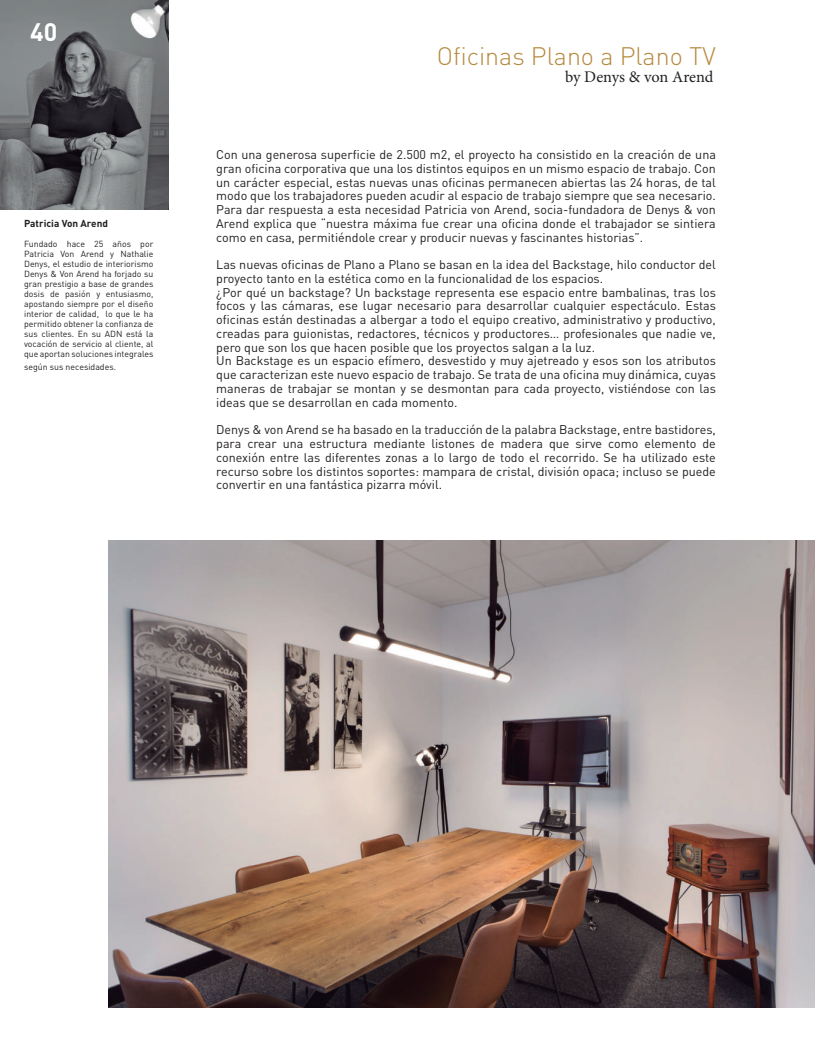
<style>
.page{position:relative;width:815px;height:1053px;background:#fff}
.page>*{position:absolute;margin:0;border:0;box-sizing:border-box;transform-origin:0 0}
.t1{font:300 25px "DIN";color:#b58a3e}
.t2{font:700 25px "DIN";color:#fff}
.t3{font:16.25px "Minion Pro";letter-spacing:-.005em;color:#231f20}
.t4{font:12.5px/13.8px "DIN";color:#231f20;text-align:justify}
.t5{font:700 10px "DIN";color:#231f20}
.t6{font:8.75px/10px "DIN";color:#231f20;text-align:justify}
</style>
<div class="page">
<img style="left:0;top:0;width:168px;height:209px">
<img style="left:108px;top:540px;width:707px;height:467px">
<h1 class="t2" style="left:30px;top:16px;width:29px">40</h1>
<p class="t5" style="left:24px;top:217px;width:85px">Patricia Von Arend</p>
<p class="t6" style="left:24px;top:239px;width:131px">Fundado hace 25 años por Patricia Von Arend y Nathalie Denys, el estudio de interiorismo Denys &amp; Von Arend ha forjado su gran prestigio a base de grandes dosis de pasión y entusiasmo, apostando siempre por el diseño interior de calidad, lo que le ha permitido obtener la confianza de sus clientes. En su ADN está la vocación de servicio al cliente, al que aportan soluciones integrales</p>
<p class="t6" style="left:24px;top:361px;width:93px">según sus necesidades.</p>
<h1 class="t1" style="left:437px;top:41px;width:281px">Oficinas Plano a Plano TV</h1>
<h2 class="t3" style="left:565px;top:66px;width:150px">by Denys &amp; von Arend</h2>
<p class="t4" style="left:216px;top:147px;width:501px">Con una generosa superficie de 2.500 m2, el proyecto ha consistido en la creación de una gran oficina corporativa que una los distintos equipos en un mismo espacio de trabajo. Con un carácter especial, estas nuevas unas oficinas permanecen abiertas las 24 horas, de tal modo que los trabajadores pueden acudir al espacio de trabajo siempre que sea necesario.<br>Para dar respuesta a esta necesidad Patricia von Arend, socia-fundadora de Denys &amp; von Arend explica que “nuestra máxima fue crear una oficina donde el trabajador se sintiera como en casa, permitiéndole crear y producir nuevas y fascinantes historias”.</p>
<p class="t4" style="left:216px;top:257px;width:501px;text-align:left">Las nuevas oficinas de Plano a Plano se basan en la idea del Backstage, hilo conductor del proyecto tanto en la estética como en la funcionalidad de los espacios.<br>¿Por qué un backstage? Un backstage representa ese espacio entre bambalinas, tras los focos y las cámaras, ese lugar necesario para desarrollar cualquier espectáculo. Estas oficinas están destinadas a albergar a todo el equipo creativo, administrativo y productivo, creadas para guionistas, redactores, técnicos y productores… profesionales que nadie ve, pero que son los que hacen posible que los proyectos salgan a la luz.<br>Un Backstage es un espacio efímero, desvestido y muy ajetreado y esos son los atributos que caracterizan este nuevo espacio de trabajo. Se trata de una oficina muy dinámica, cuyas maneras de trabajar se montan y se desmontan para cada proyecto, vistiéndose con las ideas que se desarrollan en cada momento.</p>
<p class="t4" style="left:216px;top:422px;width:501px">Denys &amp; von Arend se ha basado en la traducción de la palabra Backstage, entre bastidores, para crear una estructura mediante listones de madera que sirve como elemento de conexión entre las diferentes zonas a lo largo de todo el recorrido. Se ha utilizado este recurso sobre los distintos soportes: mampara de cristal, división opaca; incluso se puede convertir en una fantástica pizarra móvil.</p>
</div>
